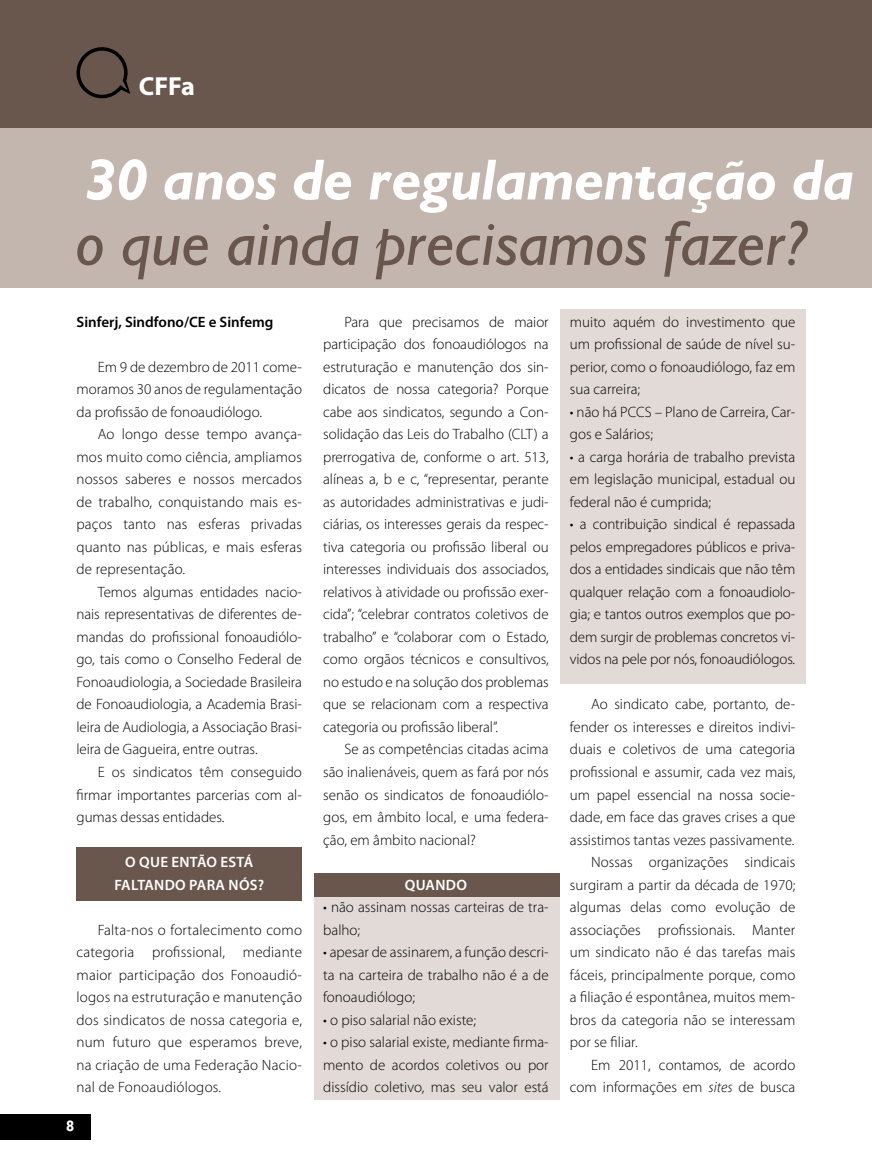
<style>
.page{position:relative;width:872px;height:1170px;background:#fff}
.page>*{position:absolute;margin:0;border:0;box-sizing:border-box;transform-origin:0 0}
.t1{font:italic 63.9px "Humanist 521 BT";color:#69574e}
.t2{font:italic 700 58.05px "Humanist 521 BT";color:#fff}
.t3{font:700 26.25px "Myriad Pro";color:#fff}
.t4{font:700 16.5px "Tw Cen";color:#fff}
.t5{font:300 15px/22.5px "Myriad Pro";color:#000;text-align:justify}
.t6{font:600 15px/22.5px "Myriad Pro";letter-spacing:.02em;color:#fff}
.t7{font:600 15px "Myriad Pro";color:#000}
.s1{font-style:italic}
</style>
<div class="page">
<div style="left:0;top:121px;width:872px;height:166px;background:#c3b6af"></div>
<div style="left:314px;top:881px;width:246px;height:219px;background:#e1dad6"></div>
<div style="left:560px;top:310px;width:245px;height:374px;background:#e1dad6"></div>
<div style="left:77px;top:847px;width:225px;height:53px;background:#69574e"></div>
<div style="left:314px;top:872px;width:246px;height:24px;background:#69574e"></div>
<div style="left:0;top:1114px;width:90px;height:25px;background:#000"></div>
<div style="left:0;top:0;width:872px;height:127px;background:#69574e"></div>
<svg style="left:76px;top:47px;width:54px;height:51px"></svg>
<h3 class="t3" style="left:139px;top:69px;width:58px">CFFa</h3>
<h2 class="t2" style="left:86px;top:143px;width:770px">30 anos de regulamentação da</h2>
<h1 class="t1" style="left:77px;top:204px;width:732px">o que ainda precisamos fazer?</h1>
<p class="t7" style="left:77px;top:312px;width:198px">SINFERJ, SINDFONO/CE E SINFEMG</p>
<p class="t5" style="left:77px;top:355px;width:227px;text-indent:21px">Em 9 de dezembro de 2011 come&shy;moramos 30 anos de regulamentação da profissão de fonoaudiólogo.</p>
<p class="t5" style="left:77px;top:423px;width:227px;text-indent:21px">Ao longo desse tempo avança&shy;mos muito como ciência, ampliamos nossos saberes e nossos mercados de trabalho, conquistando mais es&shy;paços tanto nas esferas privadas quanto nas públicas, e mais esferas de representação.</p>
<p class="t5" style="left:76px;top:580px;width:227px;text-indent:21px">Temos algumas entidades nacio&shy;nais representativas de diferentes de&shy;mandas do profissional fonoaudiólo&shy;go, tais como o Conselho Federal de Fonoaudiologia, a Sociedade Brasileira de Fonoaudiologia, a Academia Brasi&shy;leira de Audiologia, a Associação Brasi&shy;leira de Gagueira, entre outras.</p>
<p class="t5" style="left:76px;top:760px;width:227px;text-indent:21px">E os sindicatos têm conseguido firmar importantes parcerias com al&shy;gumas dessas entidades.</p>
<p class="t6" style="left:114px;top:850px;width:140px;text-indent:11px">O QUE ENTÃO ESTÁ<br>FA LTAN DO PARA</p>
<p class="t6" style="left:229px;top:872px;width:37px">NÓS?</p>
<p class="t5" style="left:77px;top:918px;width:227px;text-indent:21px">Falta-nos o fortalecimento como categoria profissional, mediante maior participação dos Fonoaudió&shy;logos na estruturação e manutenção dos sindicatos de nossa categoria e, num futuro que esperamos breve, na criação de uma Federação Nacio&shy;nal de Fonoaudiólogos.</p>
<p class="t4" style="left:66px;top:1116px;width:10px">8</p>
<p class="t5" style="left:323px;top:310px;width:227px;text-indent:21px">Para que precisamos de maior participação dos fonoaudiólogos na estruturação e manutenção dos sin&shy;dicatos de nossa categoria? Porque cabe aos sindicatos, segundo a Con&shy;solidação das Leis do Trabalho (CLT) a prerrogativa de, conforme o art. 513, alíneas a, b e c, “representar, perante as autoridades administrativas e judi&shy;ciárias, os interesses gerais da respec&shy;tiva categoria ou profissão liberal ou interesses individuais dos associados, relativos à atividade ou profissão exer&shy;cida”; “celebrar contratos coletivos de trabalho” e “colaborar com o Estado, como orgãos técnicos e consultivos, no estudo e na solução dos problemas que se relacionam com a respectiva categoria ou profissão liberal”.</p>
<p class="t5" style="left:323px;top:738px;width:227px;text-indent:21px">Se as competências citadas acima são inalienáveis, quem as fará por nós senão os sindicatos de fonoaudiólo&shy;gos, em âmbito local, e uma federa&shy;ção, em âmbito nacional?</p>
<p class="t6" style="left:405px;top:872px;width:64px">QUAN DO</p>
<p class="t5" style="left:323px;top:895px;width:227px">• não assinam nossas carteiras de tra&shy;balho;</p>
<p class="t5" style="left:323px;top:940px;width:227px">• apesar de assinarem, a função descri&shy;ta na carteira de trabalho não é a de fonoaudiólogo;</p>
<p class="t5" style="left:323px;top:1008px;width:154px">• o piso salarial não existe;</p>
<p class="t5" style="left:323px;top:1030px;width:227px">• o piso salarial existe, mediante firma&shy;mento de acordos coletivos ou por dissídio coletivo, mas seu valor está</p>
<p class="t5" style="left:570px;top:310px;width:227px">muito aquém do investimento que um profissional de saúde de nível su&shy;perior, como o fonoaudiólogo, faz em sua carreira;</p>
<p class="t5" style="left:570px;top:400px;width:227px">• não há PCCS – Plano de Carreira, Car&shy;gos e Salários;</p>
<p class="t5" style="left:570px;top:445px;width:227px">• a carga horária de trabalho prevista em legislação municipal, estadual ou federal não é cumprida;</p>
<p class="t5" style="left:570px;top:513px;width:227px">• a contribuição sindical é repassada pelos empregadores públicos e priva&shy;dos a entidades sindicais que não têm qualquer relação com a fonoaudiolo&shy;gia; e tantos outros exemplos que po&shy;dem surgir de problemas concretos vi&shy;vidos na pele por nós, fonoaudiólogos.</p>
<p class="t5" style="left:591px;top:693px;width:206px">Ao sindicato cabe, portanto, de-</p>
<p class="t5" style="left:570px;top:715px;width:227px">fender os interesses e direitos indivi-</p>
<p class="t5" style="left:570px;top:738px;width:227px">duais e coletivos de uma categoria</p>
<p class="t5" style="left:570px;top:760px;width:227px">profissional e assumir, cada vez mais,</p>
<p class="t5" style="left:570px;top:783px;width:227px">um papel essencial na nossa socie-</p>
<p class="t5" style="left:570px;top:805px;width:227px">dade, em face das graves crises a que</p>
<p class="t5" style="left:570px;top:828px;width:226px">assistimos tantas vezes passivamente.</p>
<p class="t5" style="left:591px;top:850px;width:206px">Nossas organizações sindicais</p>
<p class="t5" style="left:570px;top:873px;width:227px">surgiram a partir da década de 1970;</p>
<p class="t5" style="left:570px;top:895px;width:227px">algumas delas como evolução de</p>
<p class="t5" style="left:570px;top:918px;width:227px">associações profissionais. Manter</p>
<p class="t5" style="left:570px;top:940px;width:227px">um sindicato não é das tarefas mais</p>
<p class="t5" style="left:570px;top:963px;width:227px">fáceis, principalmente porque, como</p>
<p class="t5" style="left:570px;top:985px;width:227px">a filiação é espontânea, muitos mem-</p>
<p class="t5" style="left:570px;top:1008px;width:227px">bros da categoria não se interessam</p>
<p class="t5" style="left:570px;top:1030px;width:69px">por se filiar.</p>
<p class="t5" style="left:591px;top:1053px;width:206px">Em 2011, contamos, de acordo</p>
<p class="t5" style="left:570px;top:1075px;width:227px">com informações em <span class="s1">sites</span> de busca</p>
</div>
